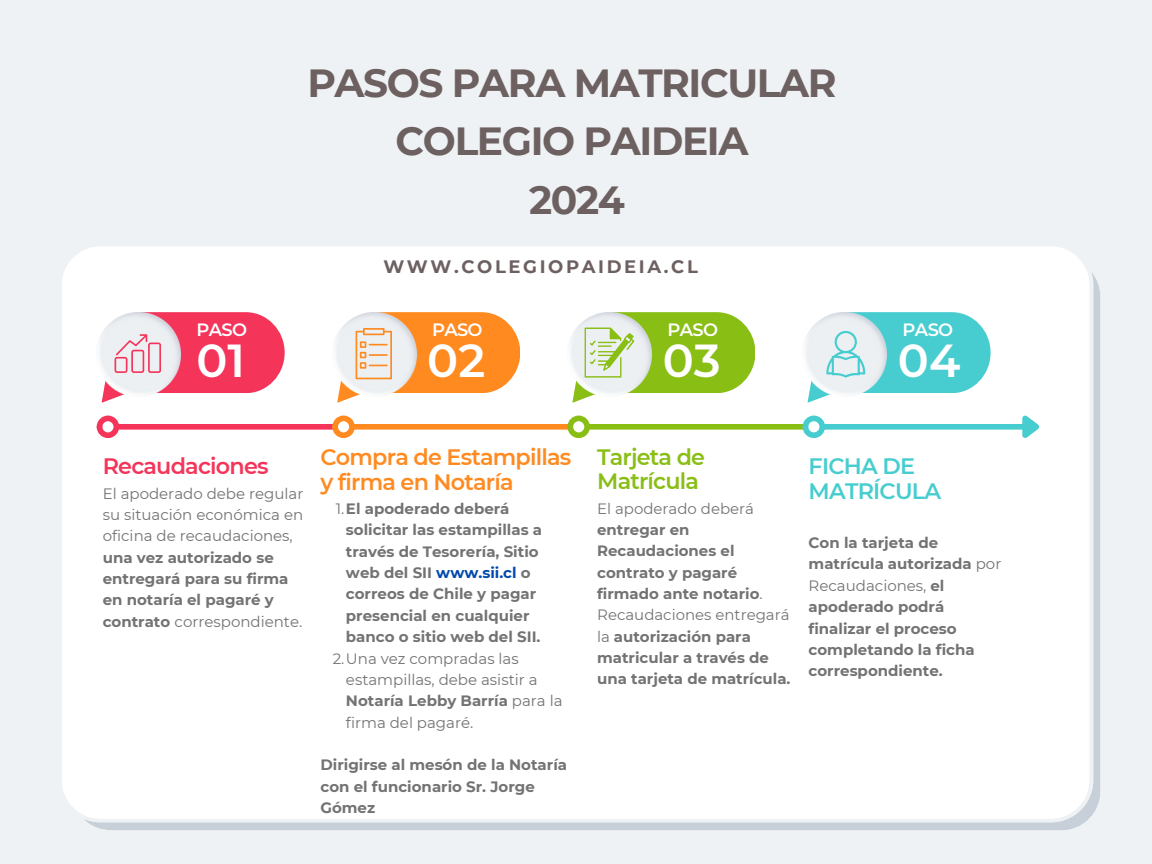
<style>
.page{position:relative;width:1152px;height:864px;background:#eff2f4}
.page>*{position:absolute;margin:0;border:0;box-sizing:border-box;transform-origin:0 0}
.t1{font:600 46.2px "Montserrat";color:#fff}
.t2{font:700 39.15px "Montserrat";letter-spacing:-.035em;color:#6d6060}
.t3{font:600 22.35px/24.8px "Montserrat";letter-spacing:-.035em;color:#ff8a20}
.t4{font:600 22.35px/24.8px "Montserrat";letter-spacing:-.035em;color:#47cdcf}
.t5{font:600 22.35px "Montserrat";letter-spacing:-.035em;color:#f5345a}
.t6{font:600 22.2px/24.8px "Montserrat";letter-spacing:-.035em;color:#89be14}
.t7{font:700 18px "Montserrat";letter-spacing:.145em;color:#6d6060}
.t8{font:600 17.85px "Montserrat";letter-spacing:-.035em;color:#fff}
.t9{font:700 15px/21.3px "Montserrat";color:#737373}
.t10{font:15px/21.3px "Montserrat";color:#737373}
.s1{font-weight:700}
.s2{font-weight:400}
.s3{color:#004aad}
</style>
<div class="page">
<div style="left:62px;top:247px;width:1038px;height:583px;background:#fff"></div>
<div style="left:103px;top:312px;width:182px;height:81px;background:#f5345a;border-radius:40px"></div>
<div style="left:338px;top:312px;width:182px;height:81px;background:#ff8a20;border-radius:40px"></div>
<div style="left:573px;top:312px;width:182px;height:81px;background:#89be14;border-radius:40px"></div>
<div style="left:809px;top:312px;width:182px;height:81px;background:#47cdcf;border-radius:40px"></div>
<img style="left:96px;top:312px;width:85px;height:85px">
<img style="left:332px;top:312px;width:84px;height:85px">
<img style="left:567px;top:312px;width:85px;height:85px">
<img style="left:802px;top:312px;width:85px;height:85px">
<div style="left:118px;top:424px;width:215px;height:6px;background:#f5345a"></div>
<div style="left:97px;top:416px;width:22px;height:22px;border:6px solid #f5345a;border-radius:50%"></div>
<div style="left:353px;top:424px;width:216px;height:6px;background:#ff8a20"></div>
<div style="left:332px;top:416px;width:23px;height:22px;border:6px solid #ff8a20;border-radius:50%"></div>
<div style="left:589px;top:424px;width:215px;height:6px;background:#89be14"></div>
<div style="left:567px;top:416px;width:23px;height:22px;border:6px solid #89be14;border-radius:50%"></div>
<div style="left:824px;top:424px;width:200px;height:6px;background:#47cdcf"></div>
<div style="left:803px;top:416px;width:22px;height:22px;border:6px solid #47cdcf;border-radius:50%"></div>
<svg style="left:1017px;top:411px;width:29px;height:36px"></svg>
<svg style="left:102px;top:319px;width:79px;height:84px"></svg>
<svg style="left:337px;top:319px;width:79px;height:84px"></svg>
<svg style="left:808px;top:319px;width:79px;height:84px"></svg>
<svg style="left:572px;top:319px;width:80px;height:84px"></svg>
<p class="t2" style="left:307px;top:59px;width:531px">PASOS PARA MATRICULAR</p>
<p class="t2" style="left:396px;top:117px;width:354px">COLEGIO PAIDEIA</p>
<p class="t2" style="left:529px;top:176px;width:97px">2024</p>
<p class="t7" style="left:383px;top:255px;width:316px">WWW.COLEGIOPAIDEIA.CL</p>
<p class="t8" style="left:196px;top:318px;width:52px">PASO</p>
<p class="t8" style="left:432px;top:318px;width:52px">PASO</p>
<p class="t8" style="left:668px;top:318px;width:52px">PASO</p>
<p class="t8" style="left:903px;top:318px;width:52px">PASO</p>
<p class="t1" style="left:196px;top:332px;width:50px">01</p>
<p class="t1" style="left:427px;top:332px;width:59px">02</p>
<p class="t1" style="left:663px;top:332px;width:59px">03</p>
<p class="t1" style="left:898px;top:332px;width:64px">04</p>
<p class="t5" style="left:103px;top:453px;width:167px">Recaudaciones</p>
<p class="t10" style="left:103px;top:483px;width:202px">El apoderado debe regular su situación económica en oficina de recaudaciones, <span class="s1">una vez autorizado se entregará para su firma en notaría el pagaré y contrato</span> correspondiente.</p>
<p class="t3" style="left:320px;top:444px;width:252px">Compra de Estampillas y firma en Notaría</p>
<p class="t9" style="left:346px;top:498px;width:198px;text-indent:-10px"><span class="s2">1.</span>El apoderado deberá solicitar las estampillas a través de Tesorería, Sitio web del SII <span class="s3">www.sii.cl</span> o correos de Chile y pagar presencial en cualquier banco o sitio web del SII.</p>
<p class="t10" style="left:346px;top:648px;width:218px;text-indent:-13px">2.Una vez compradas las estampillas, debe asistir a<br><span class="s1">Notaría Lebby Barría</span> para la firma del pagaré.</p>
<p class="t9" style="left:320px;top:754px;width:248px">Dirigirse al mesón de la Notaría con el funcionario Sr. Jorge<br>Gómez</p>
<p class="t6" style="left:597px;top:444px;width:109px">Tarjeta de<br>Matrícula</p>
<p class="t9" style="left:597px;top:498px;width:195px"><span class="s2">El apoderado deberá </span>entregar en<br>Recaudaciones el contrato y pagaré firmado ante notario<span class="s2">.<br>Recaudaciones entregará la</span> autorización para matricular a través de una tarjeta de matrícula.</p>
<p class="t4" style="left:809px;top:454px;width:134px">FICHA DE<br>MATRÍCULA</p>
<p class="t9" style="left:809px;top:532px;width:194px">Con la tarjeta de matrícula autorizada <span class="s2">por<br>Recaudaciones,</span> el apoderado podrá finalizar el proceso completando la ficha correspondiente.</p>
</div>
